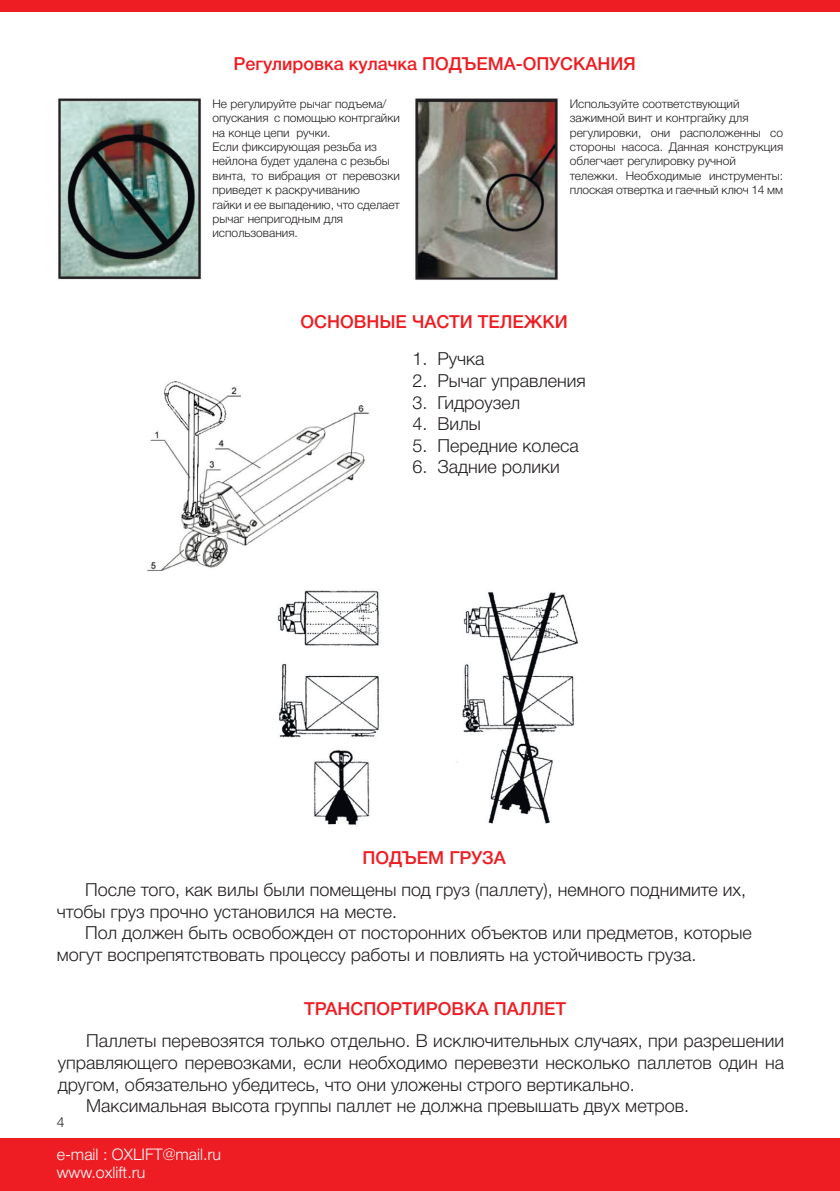
<style>
.page{position:relative;width:840px;height:1191px;background:#fff}
.page>*{position:absolute;margin:0;border:0;box-sizing:border-box;transform-origin:0 0}
.t1{font:300 18px/21.6px "Helvetica Neue Cyr";color:#231f20;text-align:justify}
.t2{font:500 18px "Helvetica Neue Cyr";color:#ee1d23}
.t3{font:300 16px/18.2px "Helvetica Neue Cyr";color:#fff}
.t4{font:300 14px "Helvetica Neue Cyr";color:#231f20}
.t5{font:300 12px/14.4px "Helvetica Neue Cyr";color:#231f20}
</style>
<div class="page">
<div style="left:0;top:0;width:839px;height:12px;background:#ee1d23"></div>
<div style="left:0;top:1138px;width:839px;height:53px;background:#ee1d23"></div>
<img style="left:277px;top:590px;width:302px;height:235px">
<img style="left:58px;top:98px;width:143px;height:182px">
<img style="left:415px;top:98px;width:143px;height:182px">
<img style="left:147px;top:381px;width:222px;height:190px">
<p class="t2" style="left:233px;top:53px;width:404px">Регулировка кулачка ПОДЪЕМА-ОПУСКАНИЯ</p>
<p class="t5" style="left:212px;top:96px;width:175px">Не регулируйте рычаг подъема/</p>
<p class="t5" style="left:212px;top:111px;width:189px">опускания с помощью контргайки на конце цепи ручки.</p>
<p class="t5" style="left:212px;top:140px;width:166px">Если фиксирующая резьба из</p>
<p class="t5" style="left:212px;top:154px;width:179px">нейлона будет удалена с резьбы</p>
<p class="t5" style="left:212px;top:168px;width:189px">винта, то вибрация от перевозки приведет к раскручиванию</p>
<p class="t5" style="left:212px;top:197px;width:189px">гайки и ее выпадению, что сделает рычаг непригодным для</p>
<p class="t5" style="left:212px;top:226px;width:87px">использования.</p>
<p class="t5" style="left:569px;top:96px;width:171px">Используйте соответствующий</p>
<p class="t5" style="left:569px;top:111px;width:180px">зажимной винт и контргайку для</p>
<p class="t5" style="left:569px;top:125px;width:215px;text-align:justify">регулировки, они расположенны со стороны насоса. Данная конструкция облегчает регулировку ручной</p>
<p class="t5" style="left:569px;top:168px;width:215px">тележки. Необходимые инструменты: плоская отвертка и гаечный ключ 14 мм</p>
<p class="t2" style="left:300px;top:312px;width:269px">ОСНОВНЫЕ ЧАСТИ ТЕЛЕЖКИ</p>
<p class="t1" style="left:412px;top:348px;width:74px">1. Ручка</p>
<p class="t1" style="left:412px;top:370px;width:175px">2. Рычаг управления</p>
<p class="t1" style="left:412px;top:392px;width:109px">3. Гидроузел</p>
<p class="t1" style="left:412px;top:413px;width:70px">4. Вилы</p>
<p class="t1" style="left:412px;top:435px;width:168px">5. Передние колеса</p>
<p class="t1" style="left:412px;top:456px;width:149px">6. Задние ролики</p>
<p class="t2" style="left:362px;top:847px;width:144px">ПОДЪЕМ ГРУЗА</p>
<p class="t1" style="left:85px;top:879px;width:662px">После того, как вилы были помещены под груз (паллету), немного поднимите их,</p>
<p class="t1" style="left:57px;top:900px;width:341px">чтобы груз прочно установился на месте.</p>
<p class="t1" style="left:85px;top:922px;width:667px">Пол должен быть освобожден от посторонних объектов или предметов, которые</p>
<p class="t1" style="left:57px;top:944px;width:641px">могут воспрепятствовать процессу работы и повлиять на устойчивость груза.</p>
<p class="t2" style="left:304px;top:998px;width:263px">ТРАНСПОРТИРОВКА ПАЛЛЕТ</p>
<p class="t1" style="left:58px;top:1030px;width:727px;text-indent:28px">Паллеты перевозятся только отдельно. В исключительных случаях, при разрешении управляющего перевозками, если необходимо перевезти несколько паллетов один на другом, обязательно убедитесь, что они уложены строго вертикально.</p>
<p class="t1" style="left:86px;top:1095px;width:604px">Максимальная высота группы паллет не должна превышать двух метров.</p>
<p class="t4" style="left:57px;top:1114px;width:9px">4</p>
<p class="t3" style="left:57px;top:1145px;width:166px">e-mail : OXLIFT@mail.ru www.oxlift.ru</p>
</div>
